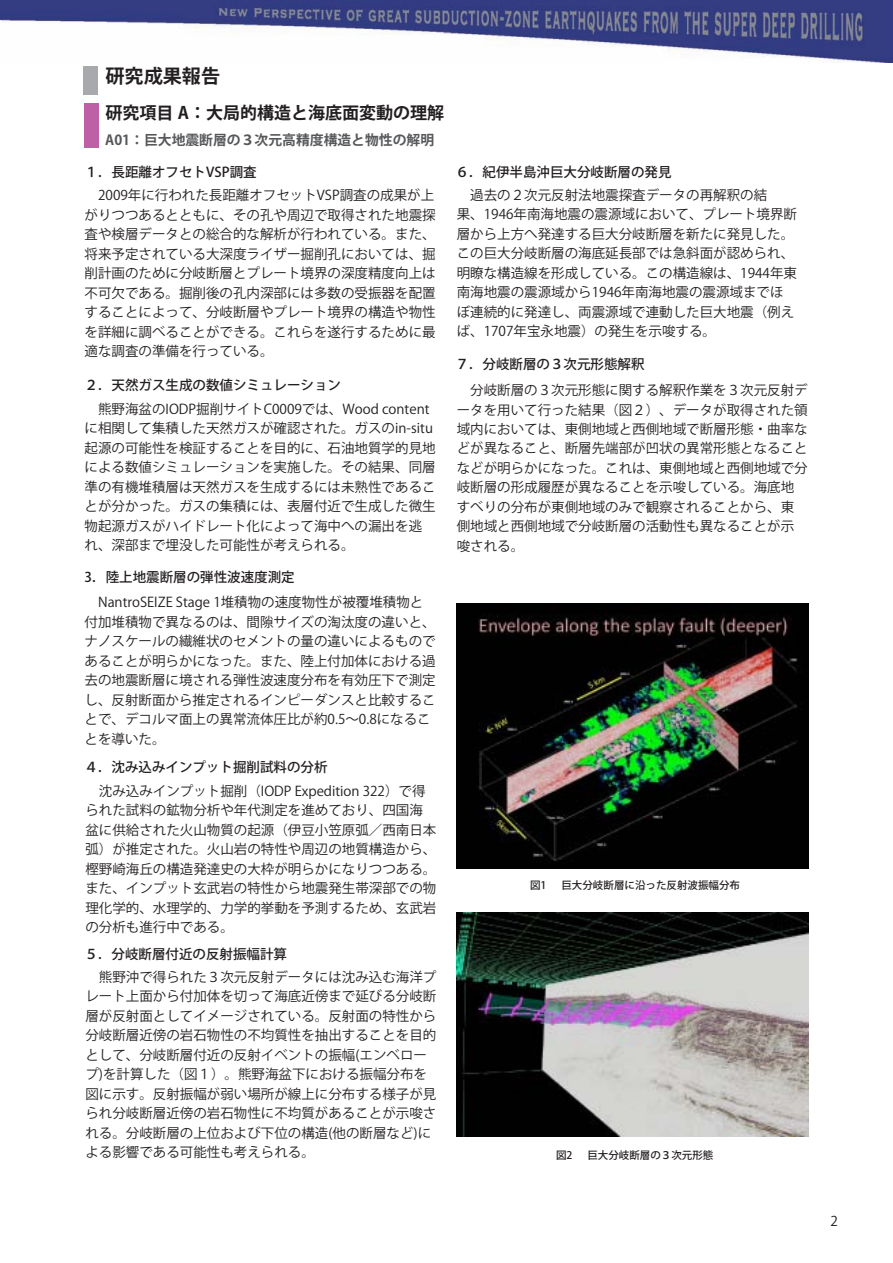
<style>
.page{position:relative;width:893px;height:1263px;background:#fff}
.page>*{position:absolute;margin:0;border:0;box-sizing:border-box;transform-origin:0 0}
.t1{font:700 19.2px "Koz Go Std";color:#231f20}
.t2{font:700 16.95px "Koz Go Std";color:#231f20}
.t3{font:700 13.8px "Koz Go Std";color:#57585a}
.t4{font:13.5px/19.5px "Koz Go Pro";color:#231f20}
.t5{font:500 13.5px "Koz Go Pro";color:#231f20}
.t6{font:500 10.5px "Koz Go Pro";color:#231f20}
</style>
<div class="page">
<img style="left:0;top:0;width:893px;height:62px">
<div style="left:84px;top:66px;width:14px;height:29px;background:#a8a9ad"></div>
<div style="left:85px;top:103px;width:14px;height:45px;background:#bd60a6"></div>
<img style="left:457px;top:604px;width:352px;height:265px">
<img style="left:457px;top:912px;width:352px;height:225px">
<h1 class="t1" style="left:105px;top:64px;width:116px">研究成果報告</h1>
<p class="t2" style="left:105px;top:102px;width:340px">研究項目 A：大局的構造と海底面変動の理解</p>
<p class="t3" style="left:105px;top:131px;width:330px">A01：巨大地震断層の３次元高精度構造と物性の解明</p>
<p class="t5" style="left:85px;top:163px;width:174px">１．長距離オフセトVSP調査</p>
<p class="t5" style="left:455px;top:163px;width:217px">６．紀伊半島沖巨大分岐断層の発見</p>
<p class="t4" style="left:85px;top:186px;width:352px;text-align:justify">　2009年に行われた長距離オフセットVSP調査の成果が上がりつつあるとともに、その孔や周辺で取得された地震探査や検層データとの総合的な解析が行われている。また、将来予定されている大深度ライザー掘削孔においては、掘削計画のために分岐断層とプレート境界の深度精度向上は不可欠である。掘削後の孔内深部には多数の受振器を配置することによって、分岐断層やプレート境界の構造や物性を詳細に調べることができる。これらを遂行するために最適な調査の準備を行っている。</p>
<p class="t5" style="left:85px;top:376px;width:258px">２．天然ガス生成の数値シミュレーション</p>
<p class="t4" style="left:85px;top:399px;width:352px">　熊野海盆のIODP掘削サイトC0009では、Wood contentに相関して集積した天然ガスが確認された。ガスのin-situ起源の可能性を検証することを目的に、石油地質学的見地による数値シミュレーションを実施した。その結果、同層準の有機堆積層は天然ガスを生成するには未熟性であることが分かった。ガスの集積には、表層付近で生成した微生物起源ガスがハイドレート化によって海中への漏出を逃れ、深部まで埋没した可能性が考えられる。</p>
<p class="t5" style="left:85px;top:568px;width:212px">3．陸上地震断層の弾性波速度測定</p>
<p class="t4" style="left:85px;top:593px;width:352px">　NantroSEIZE Stage 1堆積物の速度物性が被覆堆積物と付加堆積物で異なるのは、間隙サイズの淘汰度の違いと、ナノスケールの繊維状のセメントの量の違いによるものであることが明らかになった。また、陸上付加体における過去の地震断層に境される弾性波速度分布を有効圧下で測定し、反射断面から推定されるインピーダンスと比較することで、デコルマ面上の異常流体圧比が約0.5〜0.8になることを導いた。</p>
<p class="t4" style="left:85px;top:781px;width:352px">　沈み込みインプット掘削（IODP Expedition 322）で得られた試料の鉱物分析や年代測定を進めており、四国海盆に供給された火山物質の起源（伊豆小笠原弧／西南日本弧）が推定された。火山岩の特性や周辺の地質構造から、樫野崎海丘の構造発達史の大枠が明らかになりつつある。また、インプット玄武岩の特性から地震発生帯深部での物理化学的、水理学的、力学的挙動を予測するため、玄武岩の分析も進行中である。</p>
<p class="t4" style="left:85px;top:967px;width:352px">　熊野沖で得られた３次元反射データには沈み込む海洋プレート上面から付加体を切って海底近傍まで延びる分岐断層が反射面としてイメージされている。反射面の特性から分岐断層近傍の岩石物性の不均質性を抽出することを目的として、分岐断層付近の反射イベントの振幅(エンベロープ)を計算した（図１）。熊野海盆下における振幅分布を図に示す。反射振幅が弱い場所が線上に分布する様子が見られ分岐断層近傍の岩石物性に不均質があることが示唆される。分岐断層の上位および下位の構造(他の断層など)による影響である可能性も考えられる。</p>
<p class="t5" style="left:85px;top:759px;width:244px">４．沈み込みインプット掘削試料の分析</p>
<p class="t5" style="left:85px;top:945px;width:204px">５．分岐断層付近の反射振幅計算</p>
<p class="t4" style="left:457px;top:186px;width:342px">　過去の２次元反射法地震探査データの再解釈の結<br>果、1946年南海地震の震源域において、プレート境界断層から上方へ発達する巨大分岐断層を新たに発見した。この巨大分岐断層の海底延長部では急斜面が認められ、明瞭な構造線を形成している。この構造線は、1944年東南海地震の震源域から1946年南海地震の震源域までほぼ連続的に発達し、両震源域で連動した巨大地震（例えば、1707年宝永地震）の発生を示唆する。</p>
<p class="t5" style="left:455px;top:356px;width:190px">７．分岐断層の３次元形態解釈</p>
<p class="t4" style="left:457px;top:381px;width:352px">　分岐断層の３次元形態に関する解釈作業を３次元反射データを用いて行った結果（図２）、データが取得された領域内においては、東側地域と西側地域で断層形態・曲率などが異なること、断層先端部が凹状の異常形態となることなどが明らかになった。これは、東側地域と西側地域で分岐断層の形成履歴が異なることを示唆している。海底地すべりの分布が東側地域のみで観察されることから、東側地域と西側地域で分岐断層の活動性も異なることが示唆される。</p>
<p class="t6" style="left:530px;top:878px;width:18px">図1</p>
<p class="t6" style="left:561px;top:878px;width:180px">巨大分岐断層に沿った反射波振幅分布</p>
<p class="t6" style="left:556px;top:1149px;width:18px">図2</p>
<p class="t6" style="left:587px;top:1149px;width:127px">巨大分岐断層の３次元形態</p>
<p class="t4" style="left:830px;top:1212px;width:9px">2</p>
</div>
